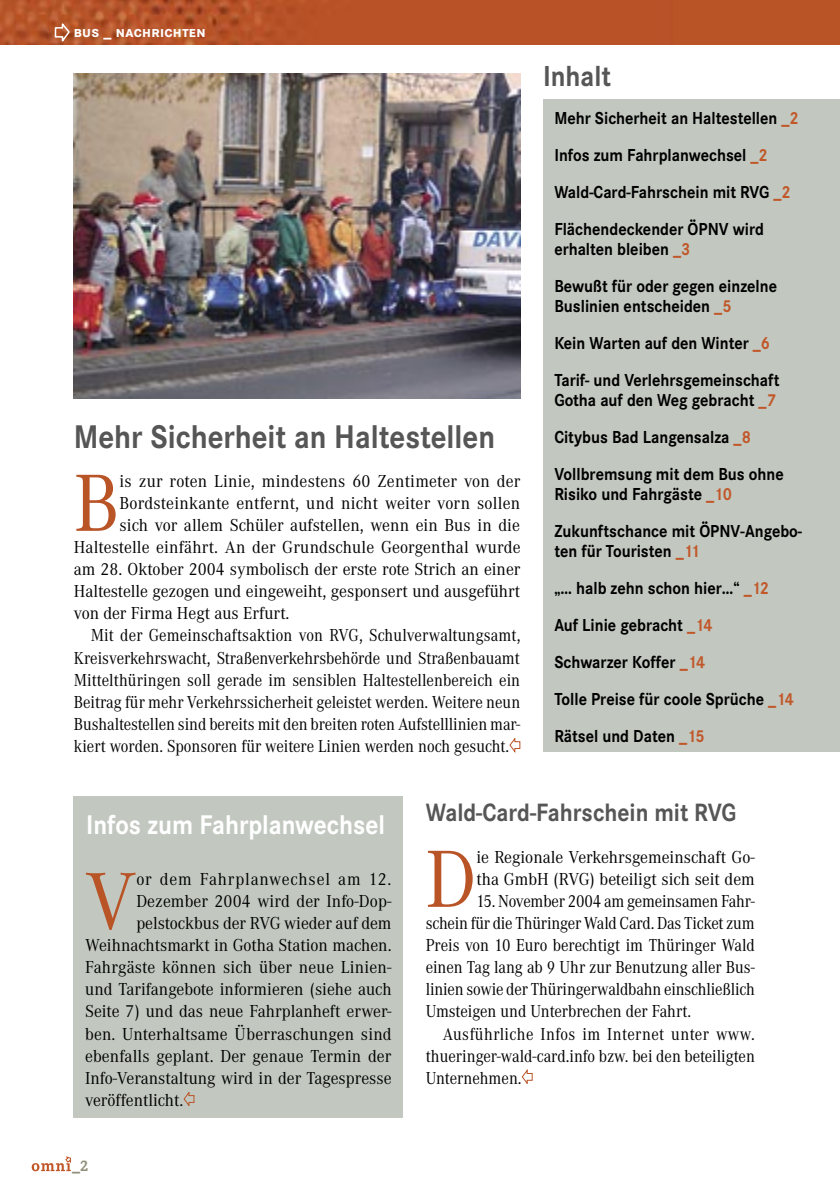
<style>
.page{position:relative;width:840px;height:1191px;background:#fff}
.page>*{position:absolute;margin:0;border:0;box-sizing:border-box;transform-origin:0 0}
.initiale{font:84px "Corporate A";color:#b95427;scale:.95 1}
.Headline_1{font:700 34px "Corporate S";color:#565656;scale:.9 1}
.Headline_1-2{font:700 30px "Corporate S";color:#565656;scale:.9 1}
.Headline_1-3{font:700 28px "Corporate S";color:#fff;scale:.9 1}
.Headline_1-4{font:700 26px "Corporate S";color:#565656;scale:.9 1}
.initiale-2{font:18px/22.2px "Corporate A";color:#000;scale:.95 1}
.Fließtext{font:18px/22.2px "Corporate A";color:#000;text-align:justify;scale:.9 1}
.inhalt{font:700 18px/20px "Corporate S";color:#000;scale:.9 1}
.initiale-3{font:18px "Corporate A";letter-spacing:.05em;color:#000;scale:.95 1}
.rubrik{font:700 16px "Corporate SSC";letter-spacing:.01em;color:#fff}
.t1{font:700 16px "Corporate E";color:#93927f}
.s1{color:#c15729}
</style>
<div class="page">
<svg style="left:32px;top:1156px;width:39px;height:15px"></svg>
<div style="left:0;top:0;width:839px;height:44px;background:#b95427"></div>
<img style="left:0;top:0;width:273px;height:44px">
<hr style="left:839px;top:0;width:1px;height:44px;background:#b95427">
<div style="left:542px;top:99px;width:297px;height:653px;background:#c2c8c0"></div>
<svg style="left:54px;top:20px;width:17px;height:25px"></svg>
<img style="left:74px;top:73px;width:446px;height:325px">
<svg style="left:509px;top:738px;width:11px;height:14px"></svg>
<div style="left:74px;top:796px;width:329px;height:321px;background:#c2c8c0"></div>
<svg style="left:183px;top:1092px;width:11px;height:14px"></svg>
<svg style="left:521px;top:1070px;width:11px;height:13px"></svg>
<p class="rubrik" style="left:74px;top:22px;width:133px">bus _ nachrichten</p>
<p class="Headline_1" style="left:74px;top:418px;width:469px">Mehr Sicherheit an Haltestellen</p>
<p class="initiale" style="left:74px;top:457px;width:50px">B</p>
<p class="initiale-2" style="left:119px;top:470px;width:423px">is zur roten Linie, mindestens 60 Zentimeter von der</p>
<p class="initiale-2" style="left:119px;top:492px;width:423px">Bordsteinkante entfernt, und nicht weiter vorn sollen</p>
<p class="initiale-2" style="left:119px;top:514px;width:423px">sich vor allem Schüler aufstellen, wenn ein Bus in die</p>
<p class="initiale-2" style="left:74px;top:536px;width:471px">Haltestelle einfährt. An der Grundschule Georgenthal wurde</p>
<p class="initiale-2" style="left:74px;top:558px;width:471px">am 28. Oktober 2004 symbolisch der erste rote Strich an einer</p>
<p class="initiale-2" style="left:74px;top:580px;width:471px">Haltestelle gezogen und eingeweiht, gesponsert und ausgeführt</p>
<p class="initiale-2" style="left:74px;top:602px;width:228px">von der Firma Hegt aus Erfurt.</p>
<p class="Fließtext" style="left:74px;top:625px;width:497px;text-indent:17px">Mit der Gemeinschaftsaktion von RVG, Schulverwaltungsamt, Kreisverkehrswacht, Straßenverkehrsbehörde und Straßenbauamt Mittelthüringen soll gerade im sensiblen Haltestellenbereich ein Beitrag für mehr Verkehrssicherheit geleistet werden. Weitere neun Bushaltestellen sind bereits mit den breiten roten Aufstelllinien mar&shy;kiert worden. Sponsoren für weitere Linien werden noch gesucht.</p>
<p class="Headline_1-2" style="left:542px;top:59px;width:77px">Inhalt</p>
<p class="inhalt" style="left:554px;top:108px;width:273px">Mehr Sicherheit an Haltestellen <span class="s1">_2</span></p>
<p class="inhalt" style="left:554px;top:145px;width:238px">Infos zum Fahrplanwechsel <span class="s1">_2</span></p>
<p class="inhalt" style="left:554px;top:182px;width:264px">Wald-Card-Fahrschein mit RVG <span class="s1">_2</span></p>
<p class="inhalt" style="left:554px;top:219px;width:234px">Flächendeckender ÖPNV wird erhalten bleiben <span class="s1">_3</span></p>
<p class="inhalt" style="left:554px;top:276px;width:249px">Bewußt für oder gegen einzelne<br>Buslinien entscheiden <span class="s1">_5</span></p>
<p class="inhalt" style="left:554px;top:333px;width:241px">Kein Warten auf den Winter <span class="s1">_6</span></p>
<p class="inhalt" style="left:554px;top:370px;width:251px">Tarif- und Verlehrsgemeinschaft<br>Gotha auf den Weg gebracht <span class="s1">_7</span></p>
<p class="inhalt" style="left:554px;top:427px;width:220px">Citybus Bad Langensalza <span class="s1">_8</span></p>
<p class="inhalt" style="left:554px;top:464px;width:256px">Vollbremsung mit dem Bus ohne<br>Risiko und Fahrgäste <span class="s1">_10</span></p>
<p class="inhalt" style="left:554px;top:521px;width:277px">Zukunftschance mit ÖPNV-Angebo&shy;ten für Touristen <span class="s1">_11</span></p>
<p class="inhalt" style="left:554px;top:578px;width:240px">„… halb zehn schon hier…“ <span class="s1">_12</span></p>
<p class="inhalt" style="left:554px;top:615px;width:177px">Auf Linie gebracht <span class="s1">_14</span></p>
<p class="inhalt" style="left:554px;top:652px;width:169px">Schwarzer Koffer <span class="s1">_14</span></p>
<p class="inhalt" style="left:554px;top:689px;width:267px">Tolle Preise für coole Sprüche <span class="s1">_14</span></p>
<p class="inhalt" style="left:554px;top:726px;width:168px">Rätsel und Daten <span class="s1">_15</span></p>
<p class="Headline_1-3" style="left:86px;top:808px;width:333px">Infos zum Fahrplanwechsel</p>
<p class="initiale" style="left:85px;top:855px;width:55px">V</p>
<p class="initiale-3" style="left:136px;top:869px;width:270px">or dem Fahrplanwechsel am 12.</p>
<p class="initiale-2" style="left:136px;top:890px;width:270px">Dezember 2004 wird der Info-Dop-</p>
<p class="initiale-2" style="left:136px;top:912px;width:270px">pelstockbus der RVG wieder auf dem</p>
<p class="initiale-2" style="left:85px;top:934px;width:324px">Weihnachtsmarkt in Gotha Station machen.</p>
<p class="initiale-2" style="left:85px;top:956px;width:324px">Fahrgäste können sich über neue Linien-</p>
<p class="initiale-2" style="left:85px;top:978px;width:324px">und Tarifangebote informieren (siehe auch</p>
<p class="initiale-2" style="left:85px;top:1000px;width:324px">Seite 7) und das neue Fahrplanheft erwer-</p>
<p class="initiale-2" style="left:85px;top:1023px;width:324px">ben. Unterhaltsame Überraschungen sind</p>
<p class="initiale-2" style="left:85px;top:1045px;width:324px">ebenfalls geplant. Der genaue Termin der</p>
<p class="initiale-2" style="left:85px;top:1067px;width:324px">Info-Veranstaltung wird in der Tagespresse</p>
<p class="initiale-2" style="left:85px;top:1089px;width:105px">veröffentlicht.</p>
<p class="t1" style="left:72px;top:1156px;width:18px">_2</p>
<p class="Headline_1-4" style="left:425px;top:797px;width:346px">Wald-Card-Fahrschein mit RVG</p>
<p class="initiale" style="left:425px;top:833px;width:55px">D</p>
<p class="initiale-2" style="left:476px;top:846px;width:294px">ie Regionale Verkehrsgemeinschaft Go&shy;tha GmbH (RVG) beteiligt sich seit dem</p>
<p class="Fließtext" style="left:425px;top:890px;width:367px;text-indent:51px">15. November 2004 am gemeinsamen Fahr&shy;schein für die Thüringer Wald Card. Das Ticket zum Preis von 10 Euro berechtigt im Thüringer Wald einen Tag lang ab 9 Uhr zur Benutzung aller Bus&shy;linien sowie der Thüringerwaldbahn einschließlich Umsteigen und Unterbrechen der Fahrt.</p>
<p class="Fließtext" style="left:425px;top:1023px;width:367px;text-indent:17px">Ausführliche Infos im Internet unter www. thueringer-wald-card.info bzw. bei den beteiligten Unternehmen.</p>
</div>
